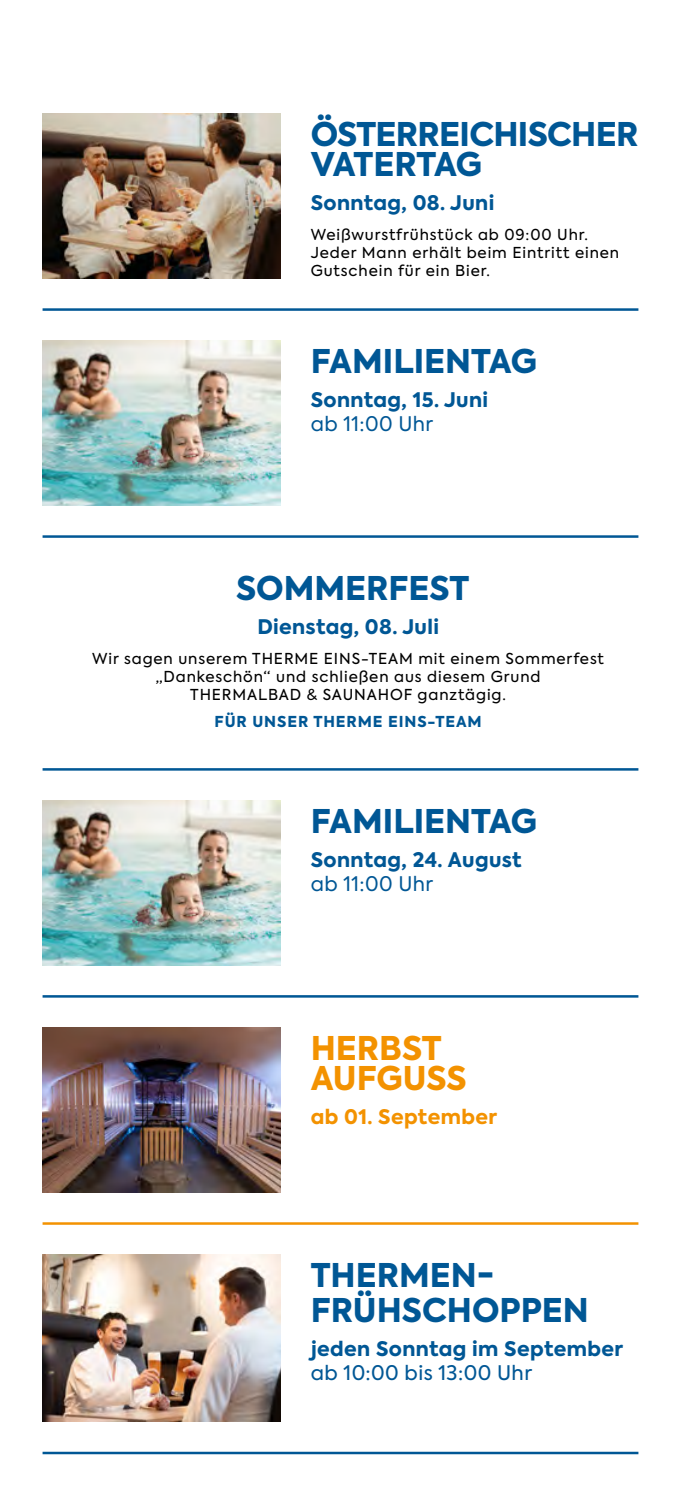
<style>
.page{position:relative;width:681px;height:1489px;background:#fff}
.page>*{position:absolute;margin:0;border:0;box-sizing:border-box;transform-origin:0 0}
.t1{font:800 32.5px/35px "Axiforma";color:#005795}
.t2{font:800 32.5px/30px "Axiforma";letter-spacing:-.02em;color:#005795}
.t3{font:800 32.5px/30px "Axiforma";color:#f39200}
.t4{font:800 20px "Axiforma";letter-spacing:.02em;color:#005795}
.t5{font:20px "Axiforma";letter-spacing:.02em;color:#005795}
.t6{font:20px "Axiforma";letter-spacing:.02em;color:#005795}
.t7{font:800 20px "Axiforma";letter-spacing:.02em;color:#f39200}
.t8{font:15px/18px "Axiforma";letter-spacing:.06em;color:#000;text-align:center}
.t9{font:800 15px "Axiforma";letter-spacing:.06em;color:#005795}
</style>
<div class="page">
<img style="left:43px;top:1027px;width:238px;height:165px">
<hr style="left:43px;top:1222px;width:595px;height:2px;background:#f39200">
<hr style="left:43px;top:768px;width:595px;height:2px;background:#005795">
<img style="left:43px;top:114px;width:238px;height:164px">
<hr style="left:43px;top:308px;width:595px;height:3px;background:#005795">
<img style="left:43px;top:1254px;width:238px;height:167px">
<hr style="left:43px;top:1451px;width:595px;height:2px;background:#005795">
<img style="left:43px;top:340px;width:238px;height:165px">
<hr style="left:43px;top:535px;width:595px;height:3px;background:#005795">
<img style="left:43px;top:800px;width:238px;height:165px">
<hr style="left:43px;top:995px;width:595px;height:2px;background:#005795">
<h1 class="t2" style="left:310px;top:120px;width:329px">ÖSTERREICHISCHER<br>VATERTAG</h1>
<h2 class="t4" style="left:310px;top:189px;width:185px">Sonntag, 08. Juni</h2>
<p class="t8" style="left:310px;top:225px;width:310px;text-align:left">Weißwurstfrühstück ab 09:00 Uhr.<br>Jeder Mann erhält beim Eintritt einen<br>Gutschein für ein Bier.</p>
<h1 class="t1" style="left:310px;top:344px;width:228px">FAMILIENTAG</h1>
<h2 class="t4" style="left:310px;top:386px;width:179px">Sonntag, 15. Juni</h2>
<h2 class="t5" style="left:310px;top:411px;width:124px">ab 11:00 Uhr</h2>
<h1 class="t1" style="left:236px;top:571px;width:235px">SOMMERFEST</h1>
<h2 class="t4" style="left:257px;top:613px;width:183px">Dienstag, 08. Juli</h2>
<p class="t8" style="left:92px;top:649px;width:513px">Wir sagen unserem THERME EINS-TEAM mit einem Sommerfest „Dankeschön“ und schließen aus diesem Grund<br>THERMALBAD &amp; SAUNAHOF ganztägig.</p>
<p class="t9" style="left:214px;top:711px;width:268px">FÜR UNSER THERME EINS-TEAM</p>
<h1 class="t1" style="left:310px;top:804px;width:228px">FAMILIENTAG</h1>
<h2 class="t4" style="left:310px;top:846px;width:212px">Sonntag, 24. August</h2>
<h2 class="t5" style="left:310px;top:871px;width:124px">ab 11:00 Uhr</h2>
<h1 class="t3" style="left:310px;top:1033px;width:157px">HERBST<br>AUFGUSS</h1>
<h2 class="t7" style="left:310px;top:1103px;width:188px">ab 01. September</h2>
<h1 class="t1" style="left:310px;top:1258px;width:279px">THERMEN-<br>FRÜHSCHOPPEN</h1>
<h2 class="t4" style="left:310px;top:1334px;width:314px">jeden Sonntag im September</h2>
<h2 class="t6" style="left:310px;top:1359px;width:223px">ab 10:00 bis 13:00 Uhr</h2>
</div>
